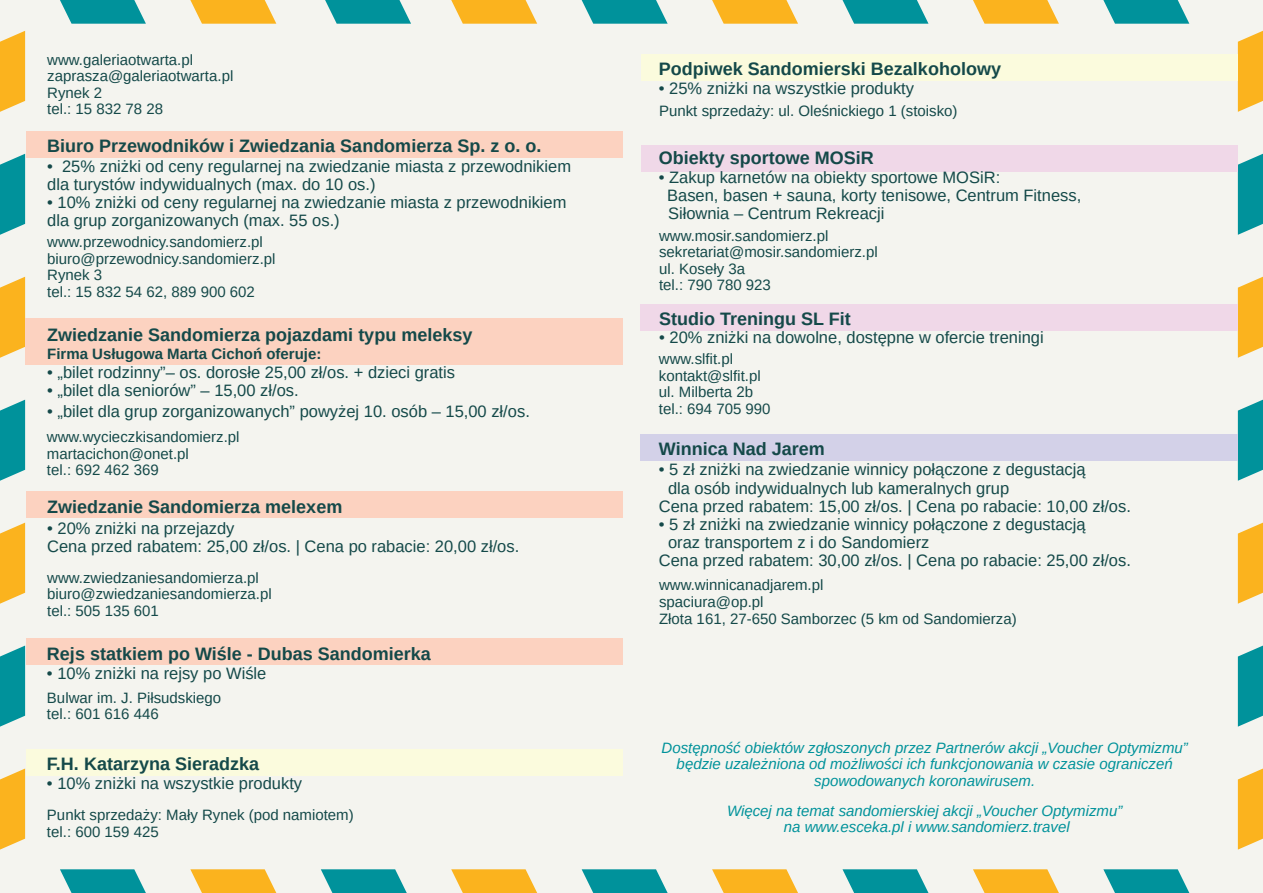
<style>
.page{position:relative;width:1263px;height:893px;background:#f4f4ef}
.page>*{position:absolute;margin:0;border:0;box-sizing:border-box;transform-origin:0 0}
.t1{font:700 18px "Arimo";color:#144949}
.t2{font:16.5px "Arimo";color:#144949}
.t3{font:15px "Arimo";color:#144949}
.t4{font:italic 15px/16.5px "Arimo";color:#00929a;text-align:center}
.t5{font:700 15px "Arimo";color:#144949}
</style>
<div class="page">
<svg style="left:1238px;top:768px;width:25px;height:82px;background:#f9bc3c"></svg>
<svg style="left:1238px;top:646px;width:25px;height:81px;background:#209fa6"></svg>
<svg style="left:1238px;top:523px;width:25px;height:81px;background:#fabb3a"></svg>
<svg style="left:1238px;top:400px;width:25px;height:81px;background:#209fa6"></svg>
<svg style="left:1238px;top:277px;width:25px;height:81px;background:#fabb3a"></svg>
<svg style="left:1238px;top:154px;width:25px;height:81px;background:#209fa6"></svg>
<svg style="left:1238px;top:31px;width:25px;height:81px;background:#fabb3a"></svg>
<svg style="left:0;top:768px;width:25px;height:82px;background:#f9bc3c"></svg>
<svg style="left:0;top:646px;width:25px;height:81px;background:#209fa6"></svg>
<svg style="left:0;top:523px;width:25px;height:81px;background:#fabb3a"></svg>
<svg style="left:0;top:400px;width:25px;height:81px;background:#209fa6"></svg>
<svg style="left:0;top:277px;width:25px;height:81px;background:#fabb3a"></svg>
<svg style="left:0;top:154px;width:25px;height:81px;background:#209fa6"></svg>
<svg style="left:0;top:31px;width:25px;height:81px;background:#fabb3a"></svg>
<svg style="left:1103px;top:0;width:86px;height:24px;background:#23a0a7"></svg>
<svg style="left:973px;top:0;width:86px;height:24px;background:#f9bc3c"></svg>
<svg style="left:842px;top:0;width:86px;height:24px;background:#23a0a7"></svg>
<svg style="left:712px;top:0;width:86px;height:24px;background:#f9bc3c"></svg>
<svg style="left:582px;top:0;width:86px;height:24px;background:#23a0a7"></svg>
<svg style="left:451px;top:0;width:86px;height:24px;background:#f9bc3c"></svg>
<svg style="left:325px;top:0;width:86px;height:24px;background:#23a0a7"></svg>
<svg style="left:190px;top:0;width:86px;height:24px;background:#f9bc3c"></svg>
<svg style="left:60px;top:0;width:86px;height:24px;background:#23a0a7"></svg>
<svg style="left:1103px;top:869px;width:86px;height:24px;background:#23a0a7"></svg>
<svg style="left:973px;top:869px;width:86px;height:24px;background:#f9bc3c"></svg>
<svg style="left:842px;top:869px;width:86px;height:24px;background:#23a0a7"></svg>
<svg style="left:712px;top:869px;width:86px;height:24px;background:#f9bc3c"></svg>
<svg style="left:582px;top:869px;width:86px;height:24px;background:#23a0a7"></svg>
<svg style="left:451px;top:869px;width:86px;height:24px;background:#f9bc3c"></svg>
<svg style="left:321px;top:869px;width:86px;height:24px;background:#23a0a7"></svg>
<svg style="left:190px;top:869px;width:86px;height:24px;background:#f9bc3c"></svg>
<svg style="left:60px;top:869px;width:86px;height:24px;background:#23a0a7"></svg>
<div style="left:26px;top:319px;width:597px;height:46px;background:#fcd2c0"></div>
<div style="left:26px;top:491px;width:597px;height:27px;background:#fcd2c0"></div>
<div style="left:26px;top:749px;width:597px;height:27px;background:#fbfbdd"></div>
<div style="left:641px;top:55px;width:596px;height:26px;background:#fbfbdd"></div>
<div style="left:641px;top:146px;width:597px;height:26px;background:#f0d8e8"></div>
<div style="left:640px;top:304px;width:598px;height:27px;background:#f0d8e8"></div>
<div style="left:640px;top:434px;width:598px;height:27px;background:#d3d1e8"></div>
<div style="left:26px;top:638px;width:597px;height:27px;background:#fcd2c0"></div>
<div style="left:26px;top:131px;width:596px;height:27px;background:#fcd2c0"></div>
<p class="t3" style="left:47px;top:50px;width:147px">www.galeriaotwarta.pl</p>
<p class="t3" style="left:47px;top:67px;width:188px">zaprasza@galeriaotwarta.pl</p>
<p class="t3" style="left:47px;top:83px;width:57px">Rynek 2</p>
<p class="t3" style="left:47px;top:100px;width:117px">tel.: 15 832 78 28</p>
<p class="t1" style="left:47px;top:134px;width:496px">Biuro Przewodników i Zwiedzania Sandomierza Sp. z o. o.</p>
<p class="t2" style="left:47px;top:156px;width:525px">• 25% zniżki od ceny regularnej na zwiedzanie miasta z przewodnikiem</p>
<p class="t2" style="left:47px;top:174px;width:330px">dla turystów indywidualnych (max. do 10 os.)</p>
<p class="t2" style="left:47px;top:192px;width:521px">• 10% zniżki od ceny regularnej na zwiedzanie miasta z przewodnikiem</p>
<p class="t2" style="left:47px;top:210px;width:294px">dla grup zorganizowanych (max. 55 os.)</p>
<p class="t3" style="left:47px;top:232px;width:217px">www.przewodnicy.sandomierz.pl</p>
<p class="t3" style="left:47px;top:249px;width:230px">biuro@przewodnicy.sandomierz.pl</p>
<p class="t3" style="left:47px;top:265px;width:57px">Rynek 3</p>
<p class="t3" style="left:47px;top:282px;width:209px">tel.: 15 832 54 62, 889 900 602</p>
<p class="t1" style="left:47px;top:322px;width:427px">Zwiedzanie Sandomierza pojazdami typu meleksy</p>
<p class="t5" style="left:47px;top:343px;width:276px">Firma Usługowa Marta Cichoń oferuje:</p>
<p class="t2" style="left:47px;top:362px;width:409px">• „bilet rodzinny”– os. dorosłe 25,00 zł/os. + dzieci gratis</p>
<p class="t2" style="left:47px;top:380px;width:253px">• „bilet dla seniorów” – 15,00 zł/os.</p>
<p class="t2" style="left:47px;top:401px;width:484px">• „bilet dla grup zorganizowanych” powyżej 10. osób – 15,00 zł/os.</p>
<p class="t3" style="left:47px;top:428px;width:194px">www.wycieczkisandomierz.pl</p>
<p class="t3" style="left:47px;top:444px;width:143px">martacichon@onet.pl</p>
<p class="t3" style="left:47px;top:461px;width:113px">tel.: 692 462 369</p>
<p class="t1" style="left:47px;top:494px;width:297px">Zwiedzanie Sandomierza melexem</p>
<p class="t2" style="left:47px;top:518px;width:189px">• 20% zniżki na przejazdy</p>
<p class="t2" style="left:47px;top:536px;width:474px">Cena przed rabatem: 25,00 zł/os. | Cena po rabacie: 20,00 zł/os.</p>
<p class="t3" style="left:47px;top:568px;width:213px">www.zwiedzaniesandomierza.pl</p>
<p class="t3" style="left:47px;top:584px;width:226px">biuro@zwiedzaniesandomierza.pl</p>
<p class="t3" style="left:47px;top:601px;width:113px">tel.: 505 135 601</p>
<p class="t1" style="left:47px;top:641px;width:385px">Rejs statkiem po Wiśle - Dubas Sandomierka</p>
<p class="t2" style="left:47px;top:663px;width:221px">• 10% zniżki na rejsy po Wiśle</p>
<p class="t3" style="left:47px;top:688px;width:176px">Bulwar im. J. Piłsudskiego</p>
<p class="t3" style="left:47px;top:705px;width:113px">tel.: 601 616 446</p>
<p class="t1" style="left:47px;top:751px;width:214px">F.H. Katarzyna Sieradzka</p>
<p class="t2" style="left:47px;top:773px;width:257px">• 10% zniżki na wszystkie produkty</p>
<p class="t3" style="left:47px;top:806px;width:308px">Punkt sprzedaży: Mały Rynek (pod namiotem)</p>
<p class="t3" style="left:47px;top:822px;width:113px">tel.: 600 159 425</p>
<p class="t1" style="left:659px;top:56px;width:344px">Podpiwek Sandomierski Bezalkoholowy</p>
<p class="t2" style="left:659px;top:78px;width:257px">• 25% zniżki na wszystkie produkty</p>
<p class="t3" style="left:659px;top:102px;width:300px">Punkt sprzedaży: ul. Oleśnickiego 1 (stoisko)</p>
<p class="t1" style="left:659px;top:145px;width:217px">Obiekty sportowe MOSiR</p>
<p class="t2" style="left:659px;top:167px;width:343px">• Zakup karnetów na obiekty sportowe MOSiR:</p>
<p class="t2" style="left:667px;top:185px;width:416px">Basen, basen + sauna, korty tenisowe, Centrum Fitness,</p>
<p class="t2" style="left:668px;top:203px;width:218px">Siłownia – Centrum Rekreacji</p>
<p class="t3" style="left:659px;top:226px;width:171px">www.mosir.sandomierz.pl</p>
<p class="t3" style="left:659px;top:243px;width:220px">sekretariat@mosir.sandomierz.pl</p>
<p class="t3" style="left:659px;top:259px;width:87px">ul. Koseły 3a</p>
<p class="t3" style="left:659px;top:276px;width:113px">tel.: 790 780 923</p>
<p class="t1" style="left:659px;top:306px;width:193px">Studio Treningu SL Fit</p>
<p class="t2" style="left:659px;top:327px;width:386px">• 20% zniżki na dowolne, dostępne w ofercie treningi</p>
<p class="t3" style="left:659px;top:350px;width:76px">www.slfit.pl</p>
<p class="t3" style="left:659px;top:366px;width:103px">kontakt@slfit.pl</p>
<p class="t3" style="left:659px;top:383px;width:96px">ul. Milberta 2b</p>
<p class="t3" style="left:659px;top:399px;width:113px">tel.: 694 705 990</p>
<p class="t1" style="left:659px;top:437px;width:167px">Winnica Nad Jarem</p>
<p class="t2" style="left:659px;top:458px;width:428px">• 5 zł zniżki na zwiedzanie winnicy połączone z degustacją</p>
<p class="t2" style="left:668px;top:478px;width:343px">dla osób indywidualnych lub kameralnych grup</p>
<p class="t2" style="left:659px;top:496px;width:474px">Cena przed rabatem: 15,00 zł/os. | Cena po rabacie: 10,00 zł/os.</p>
<p class="t2" style="left:659px;top:514px;width:428px">• 5 zł zniżki na zwiedzanie winnicy połączone z degustacją</p>
<p class="t2" style="left:668px;top:532px;width:263px">oraz transportem z i do Sandomierz</p>
<p class="t2" style="left:659px;top:550px;width:474px">Cena przed rabatem: 30,00 zł/os. | Cena po rabacie: 25,00 zł/os.</p>
<p class="t3" style="left:659px;top:576px;width:166px">www.winnicanadjarem.pl</p>
<p class="t3" style="left:659px;top:592px;width:106px">spaciura@op.pl</p>
<p class="t3" style="left:659px;top:609px;width:359px">Złota 161, 27-650 Samborzec (5 km od Sandomierza)</p>
<p class="t4" style="left:661px;top:739px;width:528px">Dostępność obiektów zgłoszonych przez Partnerów akcji „Voucher Optymizmu”</p>
<p class="t4" style="left:677px;top:755px;width:498px">będzie uzależniona od możliwości ich funkcjonowania w czasie ograniczeń spowodowanych koronawirusem.</p>
<p class="t4" style="left:727px;top:802px;width:397px">Więcej na temat sandomierskiej akcji „Voucher Optymizmu”</p>
<p class="t4" style="left:784px;top:818px;width:287px">na www.esceka.pl i www.sandomierz.travel</p>
</div>
